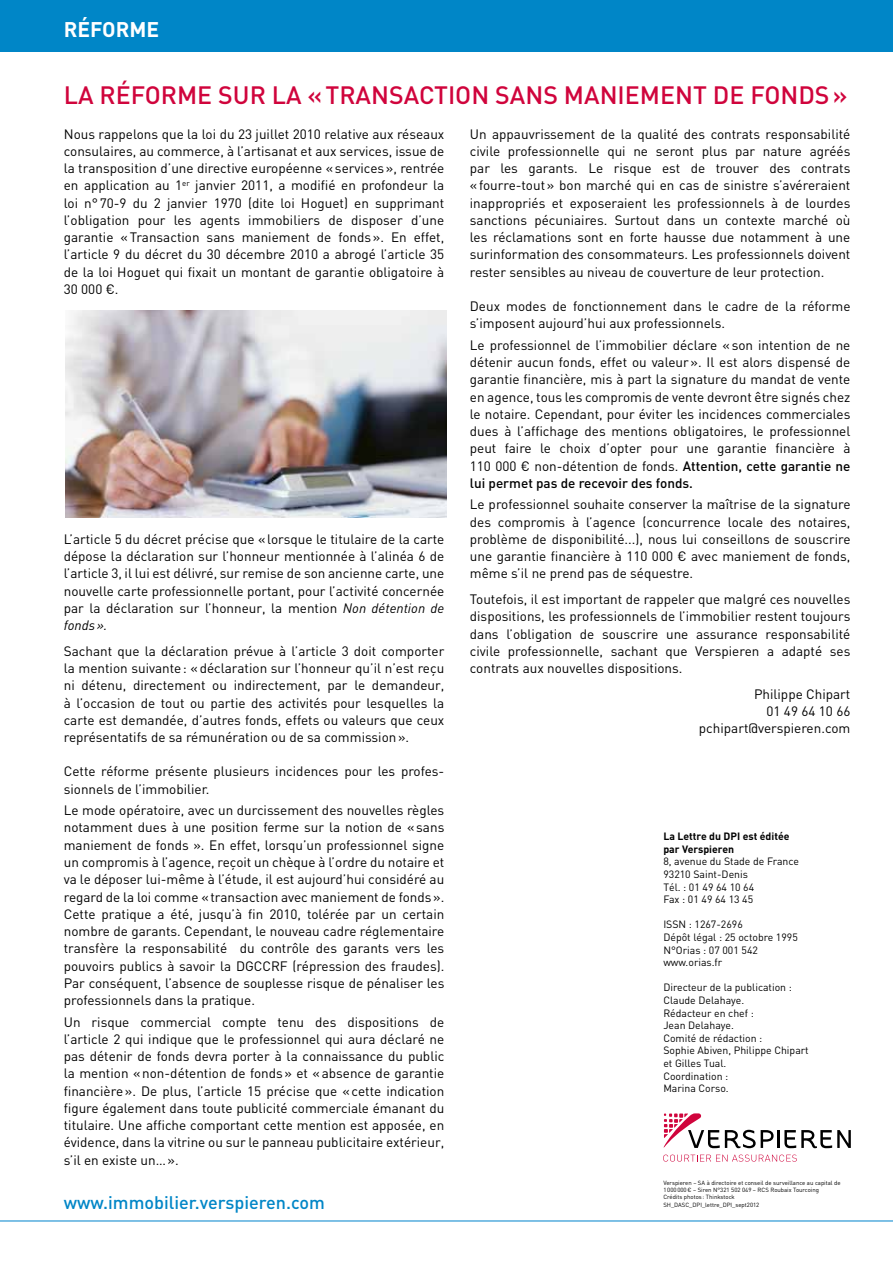
<style>
.page{position:relative;width:893px;height:1263px;background:#fff}
.page>*{position:absolute;margin:0;border:0;box-sizing:border-box;transform-origin:0 0}
.t1{font:500 24.9px "DIN";color:#d0043c}
.t2{font:700 21px "DIN";color:#fff}
.t3{font:500 18px "DIN";color:#0086c7}
.t4{font:13.5px/17.2px "DIN";color:#000;text-align:justify}
.t5{font:10.5px/12.6px "DIN";color:#000}
.t6{font:700 10.5px/12.6px "DIN";color:#000}
.t7{font:6px/7.2px "DIN";color:#000}
.s1{font-style:italic}
.s2{font-weight:500}
</style>
<div class="page">
<svg style="left:663px;top:1113px;width:188px;height:35px"></svg>
<div style="left:0;top:0;width:893px;height:51px;background:#0086c7"></div>
<svg style="left:0;top:1154px;width:893px;height:68px"></svg>
<img style="left:66px;top:310px;width:380px;height:208px">
<h2 class="t2" style="left:64px;top:15px;width:94px">réforme</h2>
<h1 class="t1" style="left:64px;top:79px;width:785px">La réforme su r la « Transaction sans maniement de fonds»</h1>
<p class="t4" style="left:64px;top:125px;width:382px">Nous rappelons que la loi du 23 juillet 2010 relative aux réseaux consulaires, au commerce, à l’artisanat et aux services, issue de la transposition d’une directive européenne «services», rentrée en application au 1<sup>er</sup> janvier 2011, a modifié en profondeur la loi n°70-9 du 2 janvier 1970 (dite loi Hoguet) en supprimant l’obligation pour les agents immobiliers de disposer d’une garantie «Transaction sans maniement de fonds». En effet, l’article 9 du décret du 30 décembre 2010 a abrogé l’article 35 de la loi Hoguet qui fixait un montant de garantie obligatoire à 30 000 €.</p>
<p class="t4" style="left:64px;top:530px;width:382px">L’article 5 du décret précise que «lorsque le titulaire de la carte dépose la déclaration sur l’honneur mentionnée à l’alinéa 6 de l’article 3, il lui est délivré, sur remise de son ancienne carte, une nouvelle carte professionnelle portant, pour l’activité concernée par la déclaration sur l’honneur, la mention <span class="s1">Non détention de fonds».</span></p>
<p class="t4" style="left:64px;top:642px;width:382px">Sachant que la déclaration prévue à l’article 3 doit comporter la mention suivante: «déclaration sur l’honneur qu’il n’est reçu ni détenu, directement ou indirectement, par le demandeur, à l’occasion de tout ou partie des activités pour lesquelles la carte est demandée, d’autres fonds, effets ou valeurs que ceux représentatifs de sa rémunération ou de sa commission».</p>
<p class="t4" style="left:64px;top:763px;width:382px">Cette réforme présente plusieurs incidences pour les profes&shy;sionnels de l’immobilier.</p>
<p class="t4" style="left:64px;top:801px;width:382px">Le mode opératoire, avec un durcissement des nouvelles règles notamment dues à une position ferme sur la notion de «sans maniement de fonds ». En effet, lorsqu’un professionnel signe un compromis à l’agence, reçoit un chèque à l’ordre du notaire et va le déposer lui-même à l’étude, il est aujourd’hui considéré au regard de la loi comme «transaction avec maniement de fonds».<br>Cette pratique a été, jusqu’à fin 2010, tolérée par un certain nombre de garants. Cependant, le nouveau cadre réglementaire transfère la responsabilité du contrôle des garants vers les pouvoirs publics à savoir la DGCCRF (répression des fraudes).<br>Par conséquent, l’absence de souplesse risque de pénaliser les professionnels dans la pratique.</p>
<p class="t4" style="left:64px;top:1013px;width:382px">Un risque commercial compte tenu des dispositions de l’article 2 qui indique que le professionnel qui aura déclaré ne pas détenir de fonds devra porter à la connaissance du public la mention «non-détention de fonds» et «absence de garantie financière». De plus, l’article 15 précise que «cette indication figure également dans toute publicité commerciale émanant du titulaire. Une affiche comportant cette mention est apposée, en évidence, dans la vitrine ou sur le panneau publicitaire extérieur, s’il en existe un…».</p>
<h3 class="t3" style="left:64px;top:1191px;width:263px">www.immobilier.verspieren.com</h3>
<p class="t4" style="left:470px;top:125px;width:382px">Un appauvrissement de la qualité des contrats responsabilité civile professionnelle qui ne seront plus par nature agréés par les garants. Le risque est de trouver des contrats «fourre‑tout» bon marché qui en cas de sinistre s’avéreraient inappropriés et exposeraient les professionnels à de lourdes sanctions pécuniaires. Surtout dans un contexte marché où les réclamations sont en forte hausse due notamment à une surinformation des consommateurs. Les professionnels doivent rester sensibles au niveau de couverture de leur protection.</p>
<p class="t4" style="left:470px;top:297px;width:382px">Deux modes de fonctionnement dans le cadre de la réforme s’imposent aujourd’hui aux professionnels.</p>
<p class="t4" style="left:470px;top:336px;width:382px">Le professionnel de l’immobilier déclare «son intention de ne détenir aucun fonds, effet ou valeur». Il est alors dispensé de garantie financière, mis à part la signature du mandat de vente en agence, tous les compromis de vente devront être signés chez le notaire. Cependant, pour éviter les incidences commerciales dues à l’affichage des mentions obligatoires, le professionnel peut faire le choix d’opter pour une garantie financière à 110 000 € non-détention de fonds. <span class="s2">Attention, cette garantie ne lui permet pas de recevoir des fonds.</span></p>
<p class="t4" style="left:470px;top:495px;width:382px">Le professionnel souhaite conserver la maîtrise de la signature des compromis à l’agence (concurrence locale des notaires, problème de disponibilité...), nous lui conseillons de souscrire une garantie financière à 110 000 € avec maniement de fonds, même s’il ne prend pas de séquestre.</p>
<p class="t4" style="left:470px;top:590px;width:382px">Toutefois, il est important de rappeler que malgré ces nouvelles dispositions, les professionnels de l’immobilier restent toujours dans l’obligation de souscrire une assurance responsabilité civile professionnelle, sachant que Verspieren a adapté ses contrats aux nouvelles dispositions.</p>
<p class="t4" style="left:699px;top:685px;width:153px;text-align:right">Philippe Chipart<br>01 49 64 10 66 pchipart@verspieren.com</p>
<p class="t6" style="left:663px;top:829px;width:128px">La Lettre du DPI est éditée par Verspieren</p>
<p class="t5" style="left:663px;top:855px;width:137px">8, avenue du Stade de France<br>93210 Saint-Denis<br>Tél. : 01 49 64 10 64<br>Fax : 01 49 64 13 45</p>
<p class="t5" style="left:663px;top:918px;width:136px">ISSN : 1267-2696<br>Dépôt légal : 25 octobre 1995<br>N°Orias : 07 001 542 www.orias.fr</p>
<p class="t5" style="left:663px;top:981px;width:147px">Directeur de la publication :<br>Claude Delahaye.<br>Rédacteur en chef :<br>Jean Delahaye.<br>Comité de rédaction :<br>Sophie Abiven, Philippe Chipart et Gilles Tual.<br>Coordination :<br>Marina Corso.</p>
<p class="t7" style="left:663px;top:1179px;width:179px">Verspieren – SA à directoire et conseil de surveillance au capital de 1000000€ – Siren N°321 502 049 – RCS Roubaix Tourcoing<br>Crédits photos : Thinkstock<br>SH_DASC_DPI_lettre_DPI_sept2012</p>
</div>
